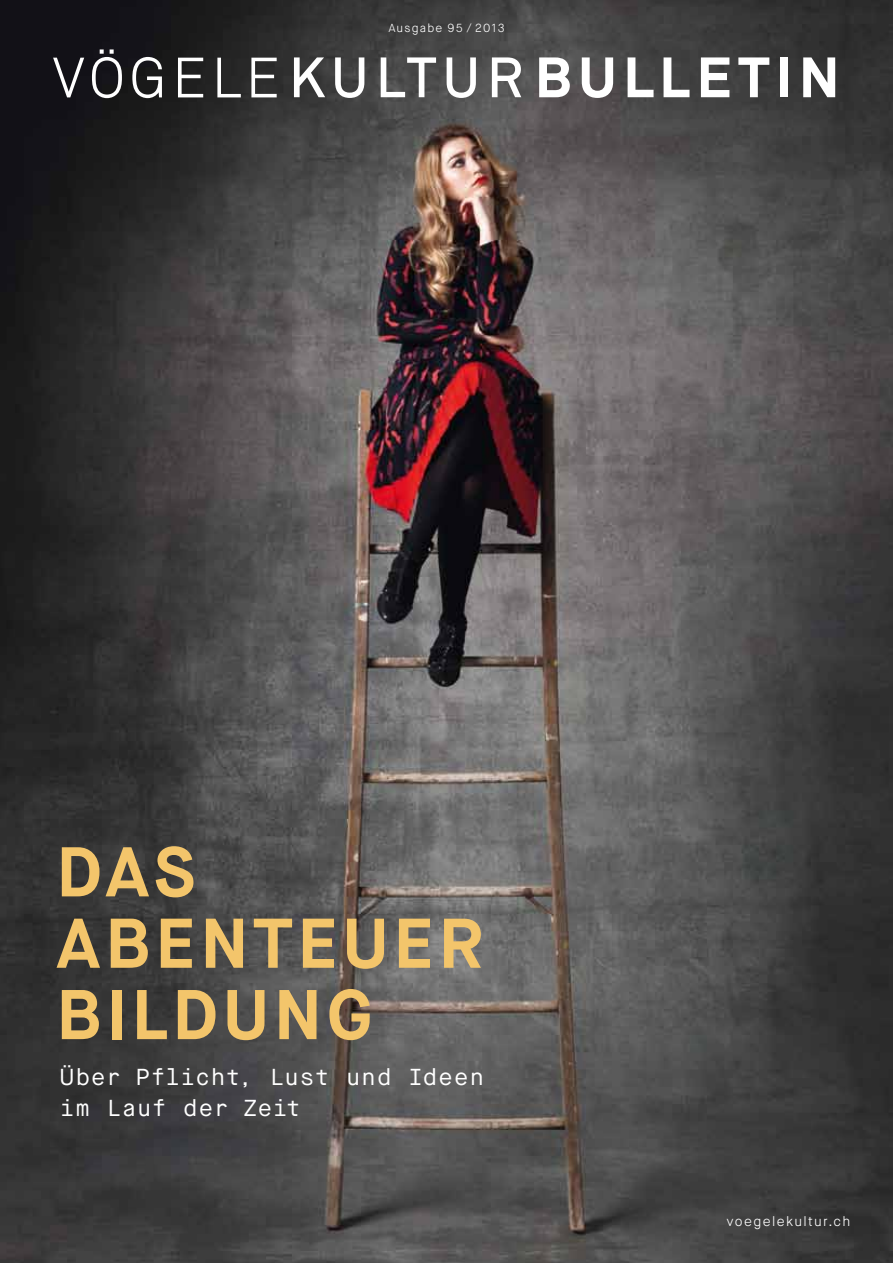
<style>
.page{position:relative;width:893px;height:1263px;background:#fff}
.page>*{position:absolute;margin:0;border:0;box-sizing:border-box;transform-origin:0 0}
.t1{font:700 70.2px/71.4px "Maison Neue";letter-spacing:.065em;color:#f3c56b}
.t2{font:23.1px/30.6px "Maison Neue Mono";letter-spacing:.01em;color:#fff}
.t3{font:300 13.5px "Maison Neue";letter-spacing:.1em;color:#fff}
.t4{font:300 11.7px "Maison Neue";letter-spacing:.105em;color:#fff}
</style>
<div class="page">
<img style="left:0;top:0;width:893px;height:1263px">
<svg style="left:53px;top:58px;width:31px;height:39px"></svg>
<svg style="left:92px;top:49px;width:30px;height:49px"></svg>
<svg style="left:132px;top:57px;width:30px;height:41px"></svg>
<svg style="left:178px;top:58px;width:25px;height:39px"></svg>
<svg style="left:217px;top:58px;width:24px;height:39px"></svg>
<svg style="left:251px;top:58px;width:26px;height:39px"></svg>
<svg style="left:294px;top:57px;width:31px;height:40px"></svg>
<svg style="left:335px;top:57px;width:29px;height:41px"></svg>
<svg style="left:381px;top:57px;width:55px;height:40px"></svg>
<svg style="left:447px;top:57px;width:29px;height:41px"></svg>
<svg style="left:492px;top:57px;width:29px;height:40px"></svg>
<svg style="left:539px;top:57px;width:31px;height:40px"></svg>
<svg style="left:582px;top:57px;width:31px;height:41px"></svg>
<svg style="left:628px;top:57px;width:26px;height:40px"></svg>
<svg style="left:664px;top:57px;width:25px;height:40px"></svg>
<svg style="left:701px;top:57px;width:28px;height:40px"></svg>
<svg style="left:738px;top:57px;width:31px;height:40px"></svg>
<div style="left:780px;top:57px;width:8px;height:40px;background:#fff"></div>
<svg style="left:803px;top:57px;width:32px;height:40px"></svg>
<p class="t4" style="left:388px;top:21px;width:118px">Ausgabe 95 / 2013</p>
<h1 class="t1" style="left:56px;top:837px;width:428px">DAS<br>ABENTEUER<br>BILDUNG</h1>
<p class="t2" style="left:59px;top:1062px;width:426px">über pflicht, lust und ideen im lauf der zeit</p>
<p class="t3" style="left:727px;top:1213px;width:125px">voegelekultur.ch</p>
</div>
